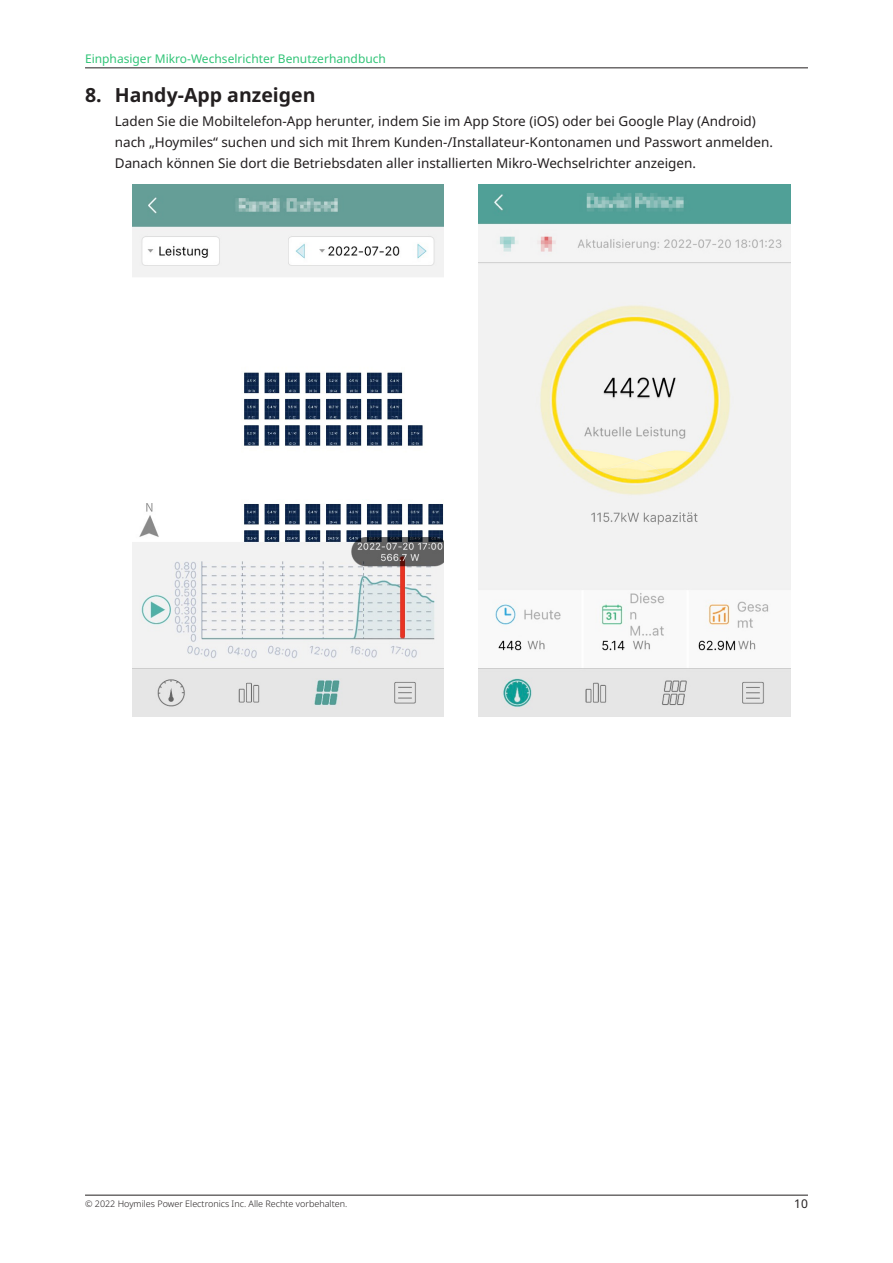
<style>
.page{position:relative;width:893px;height:1263px;background:#fff}
.page>*{position:absolute;margin:0;border:0;box-sizing:border-box;transform-origin:0 0}
.t1{font:700 19.5px "Noto Sans";color:#231f20}
.Body{font:13.5px/21px "Noto Sans";color:#231f20}
.t2{font:12px "Noto Sans";color:#31c477}
.t3{font:12px "Noto Sans";color:#231f20}
.t4{font:300 9px "Noto Sans";color:#231f20}
</style>
<div class="page">
<hr style="left:85px;top:1195px;width:723px;height:1px;background:#231f20">
<hr style="left:85px;top:68px;width:723px;height:1px;background:#231f20">
<img style="left:133px;top:185px;width:310px;height:532px">
<img style="left:479px;top:185px;width:311px;height:531px">
<p class="t2" style="left:85px;top:51px;width:302px">Einphasiger Mikro-Wechselrichter Benutzerhandbuch</p>
<p class="t1" style="left:85px;top:81px;width:232px">8. Handy-App anzeigen</p>
<p class="Body" style="left:115px;top:111px;width:660px">Laden Sie die Mobiltelefon-App herunter, indem Sie im App Store (iOS) oder bei Google Play (Android) nach „Hoymiles“ suchen und sich mit Ihrem Kunden-/Installateur-Kontonamen und Passwort anmelden.<br>Danach können Sie dort die Betriebsdaten aller installierten Mikro-Wechselrichter anzeigen.</p>
<p class="t4" style="left:85px;top:1197px;width:264px">© 2022 Hoymiles Power Electronics Inc. Alle Rechte vorbehalten.</p>
<p class="t3" style="left:794px;top:1195px;width:15px">10</p>
</div>
